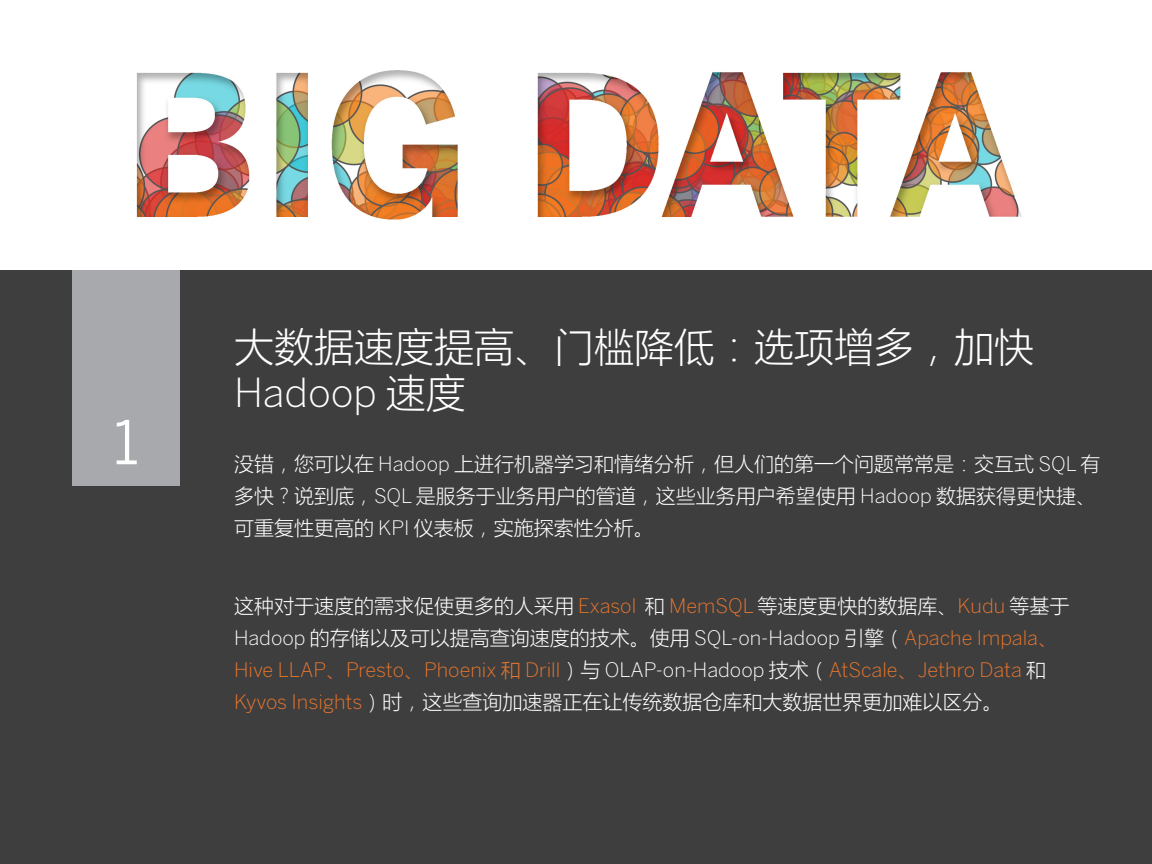
<style>
.page{position:relative;width:1152px;height:864px;background:#3e3e3f}
.page>*{position:absolute;margin:0;border:0;box-sizing:border-box;transform-origin:0 0}
.t1{font:60px "Benton Sans";color:#fff}
.t2{font:300 40px/46px "Microsoft Ya Hei";color:#fff}
.t3{font:300 20px/32px "Microsoft Ya Hei";color:#fff}
.s1{font-family:"Benton Sans"}
.s2{font-family:"Benton Sans";color:#e8762c}
.s3{color:#e8762c}
</style>
<div class="page">
<div style="left:72px;top:270px;width:108px;height:216px;background:#a8a9ad"></div>
<img style="left:0;top:0;width:1152px;height:270px">
<p class="t1" style="left:113px;top:407px;width:27px">1</p>
<p class="t2" style="left:234px;top:323px;width:801px">大数据速度提高、门槛降低：选项增多，加快<br><span class="s1">Hadoop</span> 速度</p>
<p class="t3" style="left:234px;top:447px;width:868px">没错，您可以在 <span class="s1">Hadoop</span> 上进行机器学习和情绪分析，但人们的第一个问题常常是：交互式 <span class="s1">SQL</span> 有多快？说到底，<span class="s1">SQL</span> 是服务于业务用户的管道，这些业务用户希望使用 <span class="s1">Hadoop</span> 数据获得更快捷、可重复性更高的 <span class="s1">KPI</span> 仪表板，实施探索性分析。</p>
<p class="t3" style="left:234px;top:589px;width:837px">这种对于速度的需求促使更多的人采用 <span class="s2">Exasol</span> 和 <span class="s2">MemSQL</span> 等速度更快的数据库、<span class="s2">Kudu</span> 等基于<span class="s1">Hadoop</span> 的存储以及可以提高查询速度的技术。使用 <span class="s1">SQL-on-Hadoop</span> 引擎（<span class="s2">Apache Impala</span><span class="s3">、</span><span class="s2">Hive LLAP</span><span class="s3">、</span><span class="s2">Presto</span><span class="s3">、</span><span class="s2">Phoenix</span> <span class="s3">和</span> <span class="s2">Drill</span>）与 <span class="s1">OLAP-on-Hadoop</span> 技术（<span class="s2">AtScale</span><span class="s3">、</span><span class="s2">Jethro Data</span> 和<span class="s2">Kyvos Insights</span>）时，这些查询加速器正在让传统数据仓库和大数据世界更加难以区分。</p>
</div>
